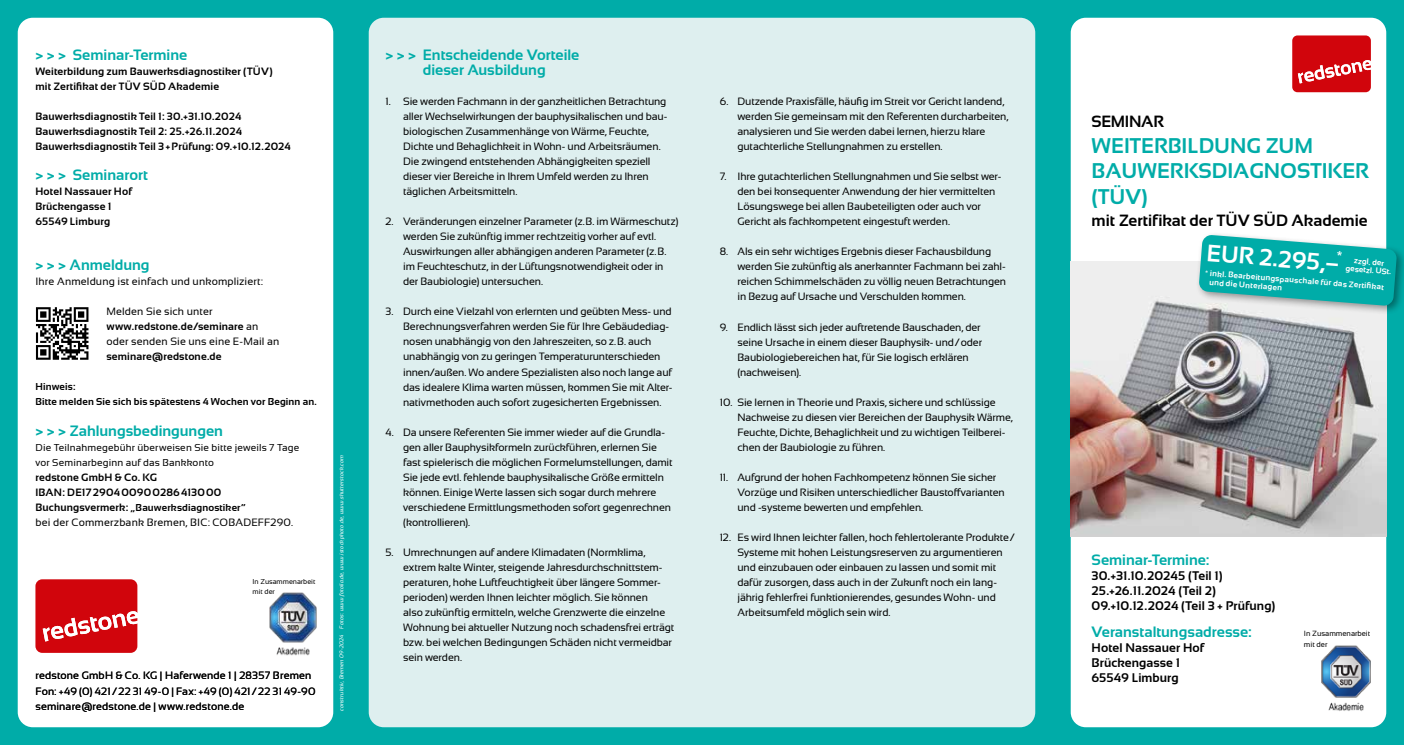
<style>
.page{position:relative;width:1404px;height:745px;background:#fff}
.page>*{position:absolute;margin:0;border:0;box-sizing:border-box;transform-origin:0 0}
.t1{font:700 23.75px "Sansation";color:#fff}
.t2{font:700 21.25px/25.5px "Sansation";color:#00aca8}
.t3{font:700 16.25px "Sansation";color:#000}
.t4{font:700 16.25px "Sansation";letter-spacing:-.02em;color:#000}
.t5{font:700 15px/15px "Sansation";color:#00aca8;text-align:center}
.t6{font:700 12.5px/15px "Sansation";letter-spacing:.01em;color:#000}
.t7{font:10.62px/15px "Sansation";letter-spacing:-.01em;color:#000}
.t8{font:700 10.62px/15px "Sansation";letter-spacing:.015em;color:#000}
.t9{font:10.62px/15px "Sansation";letter-spacing:.015em;color:#000}
.t10{font:700 10px/15px "Sansation";letter-spacing:.015em;color:#000}
.t11{font:10px/15px "Sansation";letter-spacing:.015em;color:#000}
.t12{font:700 8.12px/8.1px "Sansation";color:#fff;text-align:center}
.t13{font:7.5px/10.6px "Sansation";letter-spacing:-.005em;color:#000}
.t14{font:7.12px/10.1px "Sansation";letter-spacing:-.005em;color:#000}
.t15{font:italic 5.62px "Sansation";letter-spacing:.01em;color:#fff}
.s1{font-weight:700}
.s2{font-size:10.62px}
</style>
<div class="page">
<div style="left:0;top:0;width:1403px;height:744px;background:#00aca8"></div>
<div style="left:1070px;top:18px;width:315px;height:708px;background:#fff;border-radius:15px"></div>
<svg style="left:1292px;top:35px;width:78px;height:57px;background:#d62329"></svg>
<div style="left:18px;top:18px;width:315px;height:708px;background:#fff;border-radius:15px"></div>
<div style="left:369px;top:18px;width:666px;height:708px;background:#deefef;border-radius:15px"></div>
<img style="left:1321px;top:645px;width:50px;height:66px">
<svg style="left:35px;top:307px;width:54px;height:53px"></svg>
<svg style="left:36px;top:307px;width:52px;height:52px"></svg>
<img style="left:269px;top:592px;width:48px;height:64px">
<svg style="left:35px;top:579px;width:102px;height:73px;background:#d62128"></svg>
<img style="left:1070px;top:261px;width:315px;height:275px">
<div style="left:1195px;top:231px;width:208px;height:84px;background:#000;opacity:.4"></div>
<svg style="left:1198px;top:234px;width:198px;height:72px;background:#31b8b5"></svg>
<h3 class="t5" style="left:35px;top:47px;width:153px">&gt; &gt; &gt; Seminar-Termine</h3>
<p class="t8" style="left:35px;top:64px;width:239px">Weiterbildung zum Bauwerksdiagnostiker (TÜV) mit Zertifikat der TÜV SÜD Akademie</p>
<p class="t8" style="left:35px;top:109px;width:257px">Bauwerksdiagnostik Teil 1: 30.+31.10.2024<br>Bauwerksdiagnostik Teil 2: 25.+26.11.2024<br>Bauwerksdiagnostik Teil 3+Prüfung: 09.+10.12.2024</p>
<h3 class="t5" style="left:35px;top:167px;width:114px">&gt; &gt; &gt; Seminarort</h3>
<p class="t8" style="left:35px;top:184px;width:98px">Hotel Nassauer Hof<br>Brückengasse 1<br>65549 Limburg</p>
<h3 class="t5" style="left:35px;top:257px;width:116px">&gt; &gt; &gt; Anmeldung</h3>
<p class="t9" style="left:35px;top:274px;width:229px">Ihre Anmeldung ist einfach und unkompliziert:</p>
<p class="t9" style="left:106px;top:304px;width:175px">Melden Sie sich unter <span class="s1">www.redstone.de/seminare</span> an oder senden Sie uns eine E-Mail an</p>
<p class="t8" style="left:106px;top:349px;width:117px">seminare@redstone.de</p>
<p class="t10" style="left:35px;top:379px;width:283px">Hinweis:<br>Bitte melden Sie sich bis spätestens 4 Wochen vor Beginn an.</p>
<h3 class="t5" style="left:35px;top:422px;width:189px">&gt; &gt; &gt; Zahlungsbedingungen</h3>
<p class="t11" style="left:35px;top:439px;width:265px">Die Teilnahmegebühr überweisen Sie bitte jeweils 7 Tage vor Seminarbeginn auf das Bankkonto</p>
<p class="t8" style="left:35px;top:469px;width:187px">redstone GmbH &amp; Co. KG<br>IBAN: DE17290400900286413000</p>
<p class="t10" style="left:35px;top:499px;width:212px"><span class="s2">Buchungsvermerk:</span> „Bauwerksdiagnostiker“</p>
<p class="t9" style="left:35px;top:514px;width:259px">bei der Commerzbank Bremen, BIC: COBADEFF290.</p>
<p class="t14" style="left:252px;top:576px;width:64px">In Zusammenarbeit mit der</p>
<p class="t9" style="left:35px;top:667px;width:281px">redstone GmbH &amp; Co. KG | Haferwende 1 | 28357 Bremen<br>Fon: +49 (0) 421/22 31 49-0 | Fax: +49 (0) 421/22 31 49-90 seminare@redstone.de | www.redstone.de</p>
<p class="t15" style="left:338px;top:710px;width:257px;rotate:-90deg">construktiv, Bremen 09-2024 Fotos: www.fotolia.de, www.istockphoto.de, www.shutterstock.com</p>
<h3 class="t5" style="left:385px;top:47px;width:195px">&gt; &gt; &gt; Entscheidende Vorteile dieser Ausbildung</h3>
<p class="t7" style="left:403px;top:94px;width:266px;text-indent:-18px">1. Sie werden Fachmann in der ganzheitlichen Betrachtung aller Wechselwirkungen der bauphysikalischen und bau&shy;biologischen Zusammenhänge von Wärme, Feuchte, Dichte und Behaglichkeit in Wohn- und Arbeitsräumen.<br>Die zwingend entstehenden Abhängigkeiten speziell dieser vier Bereiche in Ihrem Umfeld werden zu Ihren täglichen Arbeitsmitteln.</p>
<p class="t7" style="left:403px;top:214px;width:277px;text-indent:-18px">2. Veränderungen einzelner Parameter (z.B. im Wärmeschutz) werden Sie zukünftig immer rechtzeitig vorher auf evtl.<br>Auswirkungen aller abhängigen anderen Parameter (z.B. im Feuchteschutz, in der Lüftungsnotwendigkeit oder in der Baubiologie) untersuchen.</p>
<p class="t7" style="left:403px;top:304px;width:271px;text-indent:-18px">3. Durch eine Vielzahl von erlernten und geübten Mess- und Berechnungsverfahren werden Sie für Ihre Gebäudediag&shy;nosen unabhängig von den Jahreszeiten, so z.B. auch unabhängig von zu geringen Temperaturunterschieden innen/außen. Wo andere Spezialisten also noch lange auf das idealere Klima warten müssen, kommen Sie mit Alter&shy;nativmethoden auch sofort zugesicherten Ergebnissen.</p>
<p class="t7" style="left:403px;top:424px;width:271px;text-indent:-18px">4. Da unsere Referenten Sie immer wieder auf die Grundla&shy;gen aller Bauphysikformeln zurückführen, erlernen Sie fast spielerisch die möglichen Formelumstellungen, damit Sie jede evtl. fehlende bauphysikalische Größe ermitteln können. Einige Werte lassen sich sogar durch mehrere verschiedene Ermittlungsmethoden sofort gegenrechnen (kontrollieren).</p>
<p class="t7" style="left:403px;top:544px;width:273px;text-indent:-18px">5. Umrechnungen auf andere Klimadaten (Normklima, extrem kalte Winter, steigende Jahresdurchschnittstem&shy;peraturen, hohe Luftfeuchtigkeit über längere Sommer&shy;perioden) werden Ihnen leichter möglich. Sie können<br>also zukünftig ermitteln, welche Grenzwerte die einzelne Wohnung bei aktueller Nutzung noch schadensfrei erträgt bzw. bei welchen Bedingungen Schäden nicht vermeidbar sein werden.</p>
<p class="t7" style="left:737px;top:94px;width:272px;text-indent:-18px">6. Dutzende Praxisfälle, häufig im Streit vor Gericht landend, werden Sie gemeinsam mit den Referenten durcharbeiten, analysieren und Sie werden dabei lernen, hierzu klare gutachterliche Stellungnahmen zu erstellen.</p>
<p class="t7" style="left:737px;top:169px;width:265px;text-indent:-18px">7. Ihre gutachterlichen Stellungnahmen und Sie selbst wer&shy;den bei konsequenter Anwendung der hier vermittelten Lösungswege bei allen Baubeteiligten oder auch vor Gericht als fachkompetent eingestuft werden.</p>
<p class="t7" style="left:737px;top:244px;width:270px;text-indent:-18px">8. Als ein sehr wichtiges Ergebnis dieser Fachausbildung werden Sie zukünftig als anerkannter Fachmann bei zahl&shy;reichen Schimmelschäden zu völlig neuen Betrachtungen in Bezug auf Ursache und Verschulden kommen.</p>
<p class="t7" style="left:737px;top:319px;width:246px;text-indent:-18px">9. Endlich lässt sich jeder auftretende Bauschaden, der seine Ursache in einem dieser Bauphysik- und/oder Baubiologiebereichen hat, für Sie logisch erklären (nachweisen).</p>
<p class="t7" style="left:737px;top:394px;width:277px;text-indent:-18px">10. Sie lernen in Theorie und Praxis, sichere und schlüssige Nachweise zu diesen vier Bereichen der Bauphysik Wärme, Feuchte, Dichte, Behaglichkeit und zu wichtigen Teilberei&shy;chen der Baubiologie zu führen.</p>
<p class="t7" style="left:737px;top:469px;width:269px;text-indent:-18px">11. Aufgrund der hohen Fachkompetenz können Sie sicher<br>Vorzüge und Risiken unterschiedlicher Baustoffvarianten und -systeme bewerten und empfehlen.</p>
<p class="t7" style="left:737px;top:529px;width:279px;text-indent:-18px">12. Es wird Ihnen leichter fallen, hoch fehlertolerante Produkte/ Systeme mit hohen Leistungsreserven zu argumentieren und einzubauen oder einbauen zu lassen und somit mit dafür zusorgen, dass auch in der Zukunft noch ein lang&shy;jährig fehlerfrei funktionierendes, gesundes Wohn- und Arbeitsumfeld möglich sein wird.</p>
<h3 class="t4" style="left:1091px;top:112px;width:74px">SEMINAR</h3>
<h2 class="t2" style="left:1091px;top:132px;width:279px">WEITERBILDUNG ZUM<br>BAUWERKSDIAGNOSTIKER (TÜV)</h2>
<h3 class="t3" style="left:1091px;top:211px;width:277px">mit Zertifikat der TÜV SÜD Akademie</h3>
<h1 class="t1" style="left:1207px;top:240px;width:137px;rotate:4deg">EUR 2.295,–<sup>*</sup></h1>
<p class="t12" style="left:1346px;top:256px;width:47px;rotate:5deg">zzgl. der gesetzl. USt.</p>
<p class="t12" style="left:1210px;top:268px;width:176px;line-height:9.1px;text-align:left;text-indent:-5px;rotate:5deg">* inkl. Bearbeitungspauschale für das Zertifi kat und die Unterlagen</p>
<h3 class="t5" style="left:1091px;top:552px;width:119px">Seminar-Termine:</h3>
<p class="t6" style="left:1091px;top:568px;width:185px">30.+31.10.20245 (Teil 1)<br>25.+26.11.2024 (Teil 2)<br>09.+10.12.2024 (Teil 3 + Prüfung)</p>
<h3 class="t5" style="left:1091px;top:623px;width:162px">Veranstaltungsadresse:</h3>
<p class="t6" style="left:1091px;top:639px;width:114px">Hotel Nassauer Hof<br>Brückengasse 1<br>65549 Limburg</p>
<p class="t13" style="left:1303px;top:628px;width:68px">In Zusammenarbeit mit der</p>
</div>
